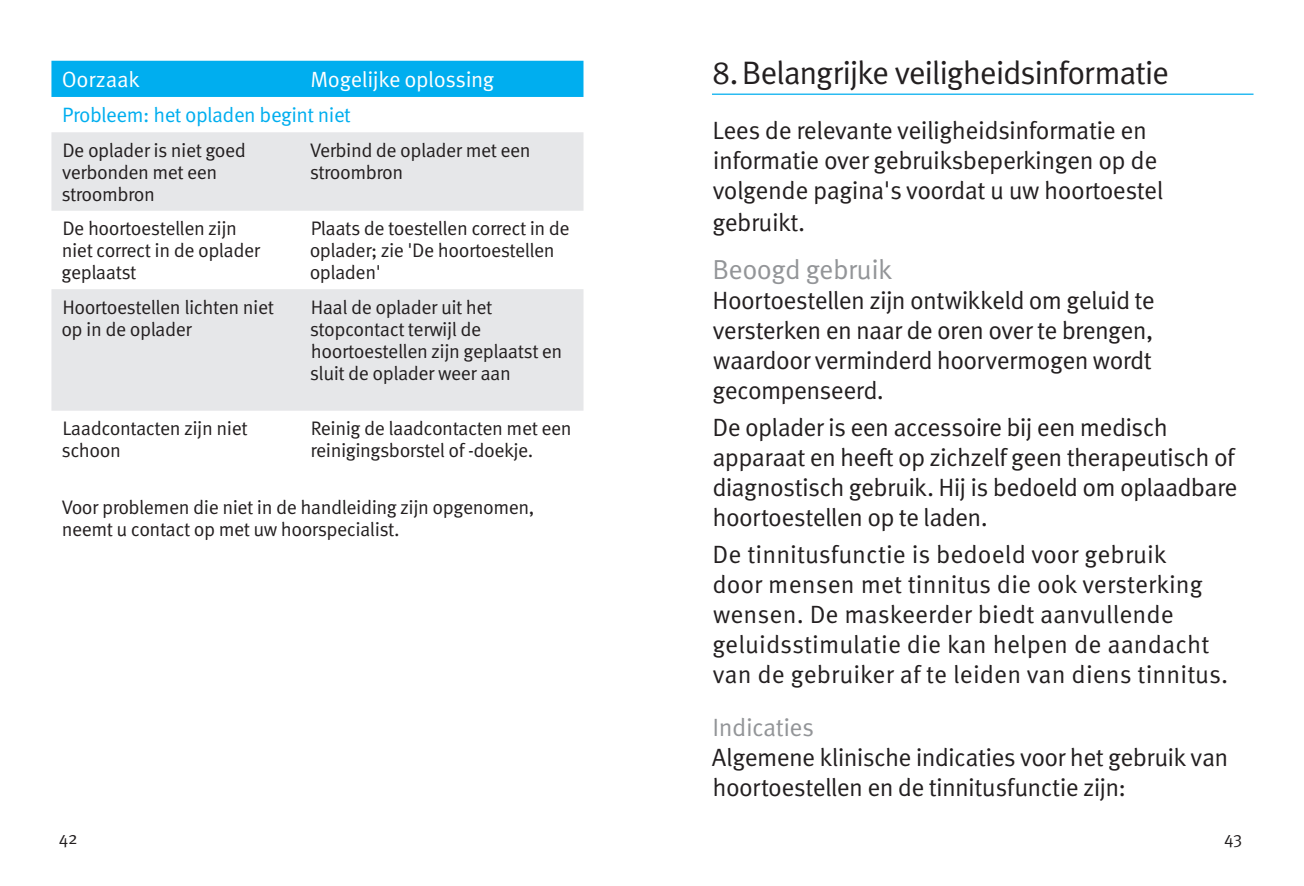
<style>
.page{position:relative;width:1304px;height:886px;background:#fff}
.page>*{position:absolute;margin:0;border:0;box-sizing:border-box;transform-origin:0 0}
.headings{font:32.5px "Meta OT Norm";letter-spacing:-.04em;color:#231f20}
.subhead_gray{font:27.5px "Meta OT Norm";letter-spacing:-.02em;color:#939598}
.body{font:25px/30px "Meta OT Norm";letter-spacing:-.02em;color:#231f20}
.body-2{font:25px/30px "Meta OT Norm";letter-spacing:.005em;color:#231f20}
.subhead_gray-2{font:25px/30px "Meta OT Norm";letter-spacing:-.02em;color:#231f20}
.subhead_gray-3{font:25px "Meta OT Norm";letter-spacing:-.02em;color:#939598}
.TSG_chart_header{font:22px "Meta OT Norm";letter-spacing:-.02em;color:#fff}
.troubleshooting_guid{font:20.75px "Meta OT Norm";letter-spacing:-.025em;color:#00aeef}
.troubleshooting_text{font:19.5px/22px "Meta OT Norm";letter-spacing:-.025em;color:#231f20}
.t1{font:17.5px "Meta OT Norm";color:#231f20}
</style>
<div class="page">
<hr style="left:712px;top:94px;width:541px;height:1px;background:#00aeef">
<div style="left:51px;top:61px;width:532px;height:36px;background:#00aeef"></div>
<svg style="left:51px;top:132px;width:532px;height:279px;fill:#e6e7e9"></svg>
<p class="TSG_chart_header" style="left:62px;top:66px;width:79px">Oorzaak</p>
<p class="TSG_chart_header" style="left:310px;top:66px;width:185px">Mogelijke oplossing</p>
<p class="troubleshooting_guid" style="left:62px;top:103px;width:290px">Probleem: het opladen begint niet</p>
<p class="troubleshooting_text" style="left:61px;top:139px;width:186px">De oplader is niet goed verbonden met een stroombron</p>
<p class="troubleshooting_text" style="left:310px;top:139px;width:223px">Verbind de oplader met een stroombron</p>
<p class="troubleshooting_text" style="left:62px;top:218px;width:200px">De hoortoestellen zijn niet correct in de oplader geplaatst</p>
<p class="troubleshooting_text" style="left:310px;top:218px;width:262px">Plaats de toestellen correct in de oplader; zie 'De hoortoestellen opladen'</p>
<p class="troubleshooting_text" style="left:61px;top:296px;width:214px">Hoortoestellen lichten niet op in de oplader</p>
<p class="troubleshooting_text" style="left:310px;top:296px;width:254px">Haal de oplader uit het stopcontact terwijl de hoortoestellen zijn geplaatst en sluit de oplader weer aan</p>
<p class="troubleshooting_text" style="left:61px;top:418px;width:188px">Laadcontacten zijn niet schoon</p>
<p class="troubleshooting_text" style="left:310px;top:418px;width:263px">Reinig de laadcontacten met een reinigingsborstel of -doekje.</p>
<p class="troubleshooting_text" style="left:62px;top:496px;width:474px">Voor problemen die niet in de handleiding zijn opgenomen, neemt u contact op met uw hoorspecialist.</p>
<p class="headings" style="left:712px;top:53px;width:459px">8.Belangrijke veiligheidsinformatie</p>
<p class="subhead_gray-2" style="left:713px;top:115px;width:452px">Lees de relevante veiligheidsinformatie en informatie over gebruiksbeperkingen op de volgende pagina's voordat u uw hoortoestel</p>
<p class="subhead_gray-2" style="left:712px;top:208px;width:94px">gebruikt.</p>
<p class="subhead_gray" style="left:712px;top:252px;width:181px">Beoogd gebruik</p>
<p class="body" style="left:712px;top:285px;width:444px;text-align:justify">Hoortoestellen zijn ontwikkeld om geluid te versterken en naar de oren over te brengen, waardoor verminderd hoorvermogen wordt gecompenseerd.</p>
<p class="body" style="left:712px;top:413px;width:527px">De oplader is een accessoire bij een medisch apparaat en heeft op zichzelf geen therapeutisch of diagnostisch gebruik. Hij is bedoeld om oplaadbare hoortoestellen op te laden.</p>
<p class="body-2" style="left:712px;top:540px;width:517px">De tinnitusfunctie is bedoeld voor gebruik<br>door mensen met tinnitus die ook versterking wensen. De maskeerder biedt aanvullende geluidsstimulatie die kan helpen de aandacht van de gebruiker af te leiden van diens tinnitus.</p>
<p class="subhead_gray-3" style="left:713px;top:712px;width:103px">Indicaties</p>
<p class="body" style="left:712px;top:742px;width:518px">Algemene klinische indicaties voor het gebruik van hoortoestellen en de tinnitusfunctie zijn:</p>
<p class="t1" style="left:59px;top:827px;width:21px">42</p>
<p class="t1" style="left:1224px;top:827px;width:20px">43</p>
</div>
